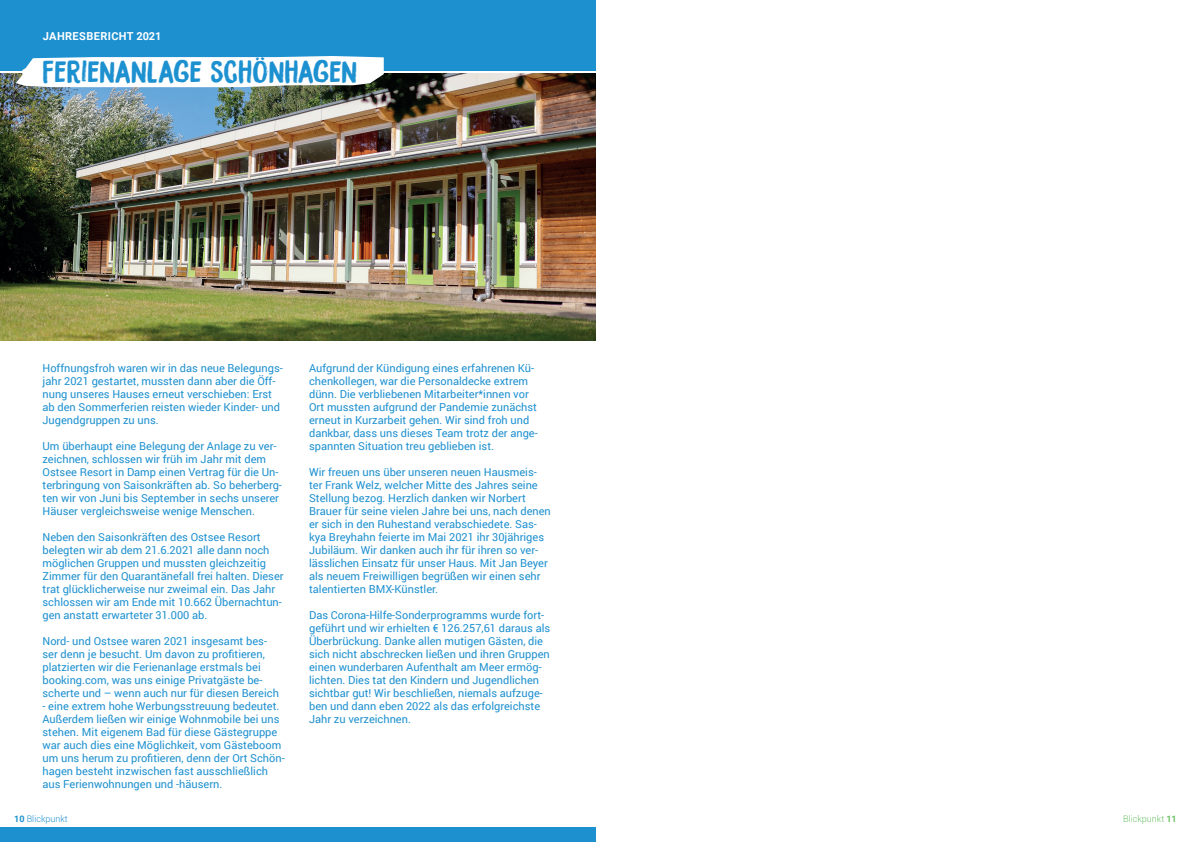
<style>
.page{position:relative;width:1191px;height:842px;background:#fff}
.page>*{position:absolute;margin:0;border:0;box-sizing:border-box;transform-origin:0 0}
.t1{font:28px "DK Bocadillo";color:#1d90d0}
.t2{font:11px/13px "Roboto";color:#1d90d0}
.t3{font:700 11px "Roboto";letter-spacing:.035em;color:#fff}
.t4{font:300 9px "Roboto";color:#1d90d0}
.t5{font:300 9px "Roboto";color:#6bc067}
.s1{font-weight:700}
</style>
<div class="page">
<img style="left:0;top:74px;width:595px;height:266px">
<div style="left:0;top:0;width:595px;height:71px;background:#1d90d0"></div>
<svg style="left:16px;top:56px;width:368px;height:31px"></svg>
<div style="left:0;top:828px;width:595px;height:14px;background:#1d90d0"></div>
<p class="t3" style="left:43px;top:28px;width:120px">JAHRESBERICHT 2021</p>
<h1 class="t1" style="left:43px;top:54px;width:316px">FERIENANLAGE SCHÖNHAGEN</h1>
<p class="t2" style="left:43px;top:361px;width:242px">Hoffnungsfroh waren wir in das neue Belegungs&shy;jahr 2021 gestartet, mussten dann aber die Öff&shy;nung unseres Hauses erneut verschieben: Erst ab den Sommerferien reisten wieder Kinder- und Jugendgruppen zu uns.</p>
<p class="t2" style="left:43px;top:439px;width:241px">Um überhaupt eine Belegung der Anlage zu ver&shy;zeichnen, schlossen wir früh im Jahr mit dem Ostsee Resort in Damp einen Vertrag für die Un&shy;terbringung von Saisonkräften ab. So beherberg&shy;ten wir von Juni bis September in sechs unserer Häuser vergleichsweise wenige Menschen.</p>
<p class="t2" style="left:43px;top:530px;width:243px">Neben den Saisonkräften des Ostsee Resort belegten wir ab dem 21.6.2021 alle dann noch möglichen Gruppen und mussten gleichzeitig Zimmer für den Quarantänefall frei halten. Dieser trat glücklicherweise nur zweimal ein. Das Jahr schlossen wir am Ende mit 10.662 Übernachtun&shy;gen anstatt erwarteter 31.000 ab.</p>
<p class="t2" style="left:43px;top:634px;width:238px">Nord- und Ostsee waren 2021 insgesamt bes&shy;ser denn je besucht. Um davon zu profitieren, platzierten wir die Ferienanlage erstmals bei booking.com, was uns einige Privatgäste be&shy;scherte und – wenn auch nur für diesen Bereich</p>
<p class="t2" style="left:43px;top:699px;width:244px">- eine extrem hohe Werbungsstreuung bedeutet.<br>Außerdem ließen wir einige Wohnmobile bei uns stehen. Mit eigenem Bad für diese Gästegruppe war auch dies eine Möglichkeit, vom Gästeboom um uns herum zu profitieren, denn der Ort Schön&shy;hagen besteht inzwischen fast ausschließlich aus Ferienwohnungen und -häusern.</p>
<p class="t2" style="left:309px;top:361px;width:230px">Aufgrund der Kündigung eines erfahrenen Kü&shy;chenkollegen, war die Personaldecke extrem dünn. Die verbliebenen Mitarbeiter*innen vor Ort mussten aufgrund der Pandemie zunächst erneut in Kurzarbeit gehen. Wir sind froh und dankbar, dass uns dieses Team trotz der ange&shy;spannten Situation treu geblieben ist.</p>
<p class="t2" style="left:309px;top:465px;width:243px">Wir freuen uns über unseren neuen Hausmeis&shy;ter Frank Welz, welcher Mitte des Jahres seine Stellung bezog. Herzlich danken wir Norbert Brauer für seine vielen Jahre bei uns, nach denen er sich in den Ruhestand verabschiedete. Sas&shy;kya Breyhahn feierte im Mai 2021 ihr 30jähriges Jubiläum. Wir danken auch ihr für ihren so ver&shy;lässlichen Einsatz für unser Haus. Mit Jan Beyer als neuem Freiwilligen begrüßen wir einen sehr talentierten BMX-Künstler.</p>
<p class="t2" style="left:309px;top:608px;width:243px">Das Corona-Hilfe-Sonderprogramms wurde fort&shy;geführt und wir erhielten € 126.257,61 daraus als Überbrückung. Danke allen mutigen Gästen, die sich nicht abschrecken ließen und ihren Gruppen einen wunderbaren Aufenthalt am Meer ermög&shy;lichten. Dies tat den Kindern und Jugendlichen sichtbar gut! Wir beschließen, niemals aufzuge&shy;ben und dann eben 2022 als das erfolgreichste Jahr zu verzeichnen.</p>
<p class="t4" style="left:14px;top:813px;width:55px"><span class="s1">10</span> Blickpunkt</p>
<p class="t5" style="left:1123px;top:813px;width:55px">Blickpunkt <span class="s1">11</span></p>
</div>
